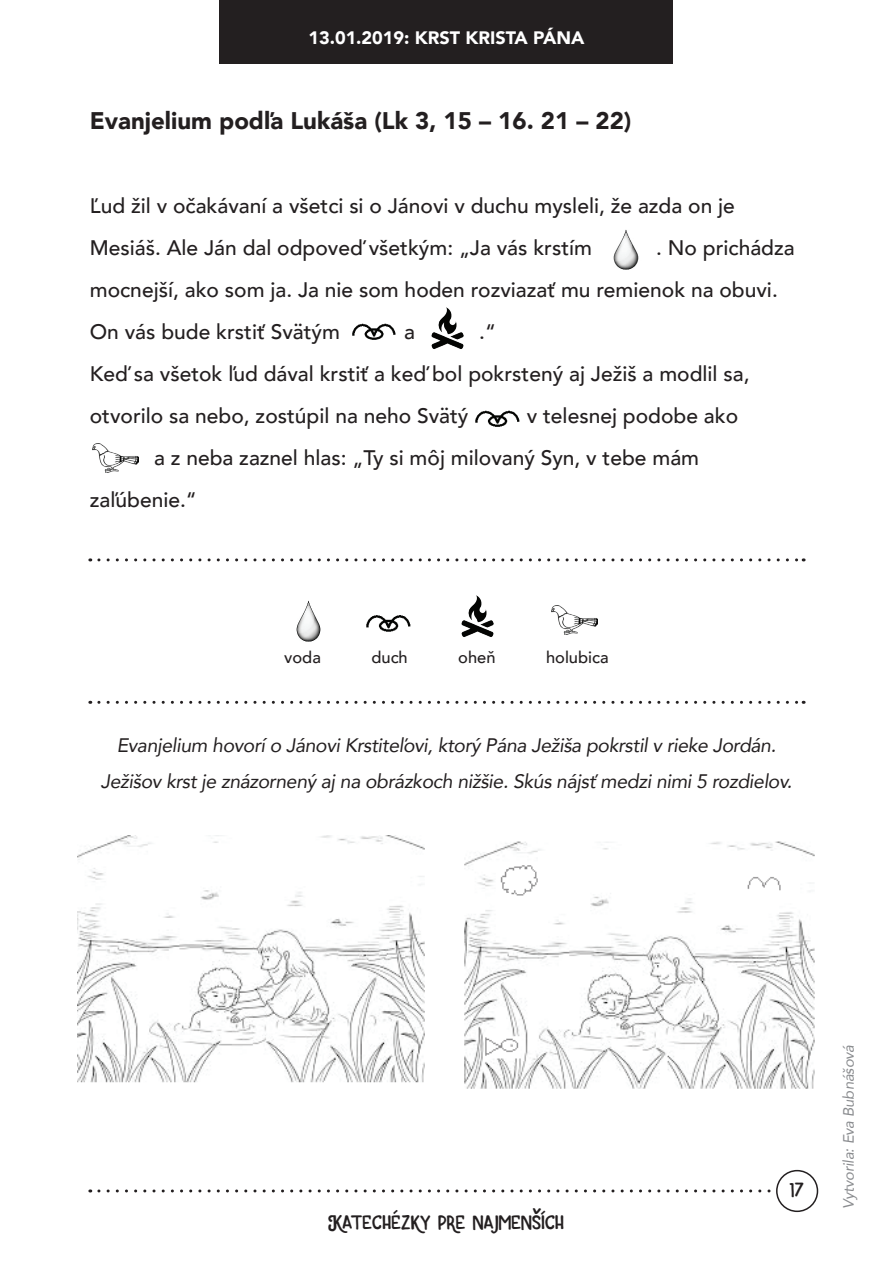
<style>
.page{position:relative;width:893px;height:1263px;background:#fff}
.page>*{position:absolute;margin:0;border:0;box-sizing:border-box;transform-origin:0 0}
.t1{font:900 24px "Avenir";color:#231f20}
.t2{font:24px "Roxers Typeface";color:#231f20}
.t3{font:500 21px/42px "Avenir";color:#231f20}
.t4{font:italic 19.5px/36px "Avenir";letter-spacing:-.02em;color:#231f20;text-align:center}
.t5{font:900 18px "Avenir";color:#fff}
.t6{font:500 16.5px "Avenir";color:#231f20}
.t7{font:italic 15px "Avenir";letter-spacing:-.01em;color:#8a8c8f}
</style>
<div class="page">
<svg style="left:99px;top:1189px;width:672px;height:3px"></svg>
<div style="left:776px;top:1170px;width:42px;height:42px;border:2px solid #231f20;border-radius:50%"></div>
<div style="left:220px;top:0;width:453px;height:63px;background:#231f20"></div>
<img style="left:461px;top:595px;width:33px;height:42px">
<img style="left:431px;top:307px;width:33px;height:42px">
<img style="left:552px;top:606px;width:46px;height:29px">
<img style="left:93px;top:444px;width:46px;height:29px">
<img style="left:296px;top:601px;width:25px;height:40px">
<img style="left:613px;top:230px;width:26px;height:40px">
<img style="left:366px;top:615px;width:45px;height:17px">
<img style="left:352px;top:323px;width:44px;height:17px">
<img style="left:475px;top:410px;width:45px;height:17px">
<svg style="left:99px;top:558px;width:705px;height:3px"></svg>
<svg style="left:99px;top:701px;width:705px;height:3px"></svg>
<img style="left:78px;top:835px;width:737px;height:254px">
<p class="t5" style="left:308px;top:22px;width:278px">13.01.2019: KRST KRISTA PÁNA</p>
<p class="t1" style="left:90px;top:100px;width:543px">Evanjelium podľa Lukáša (Lk 3, 15 – 16. 21 – 22)</p>
<p class="t3" style="left:90px;top:184px;width:647px">Ľud žil v očakávaní a všetci si o Jánovi v duchu mysleli, že azda on je<br>Mesiáš. Ale Ján dal odpoveď všetkým: „Ja vás krstím</p>
<p class="t3" style="left:90px;top:226px;width:706px;text-indent:566px">. No prichádza mocnejší, ako som ja. Ja nie som hoden rozviazať mu remienok na obuvi.<br>On vás bude krstiť Svätým</p>
<p class="t3" style="left:90px;top:310px;width:661px;text-indent:389px">.“<br>Keď sa všetok ľud dával krstiť a keď bol pokrstený aj Ježiš a modlil sa, otvorilo sa nebo, zostúpil na neho Svätý</p>
<p class="t3" style="left:404px;top:310px;width:12px">a</p>
<p class="t3" style="left:527px;top:394px;width:213px">v telesnej podobe ako</p>
<p class="t3" style="left:154px;top:436px;width:547px">a z neba zaznel hlas: „Ty si môj milovaný Syn, v tebe mám</p>
<p class="t3" style="left:90px;top:478px;width:108px">zaľúbenie.“</p>
<p class="t6" style="left:284px;top:643px;width:38px">voda</p>
<p class="t6" style="left:371px;top:643px;width:38px">duch</p>
<p class="t6" style="left:458px;top:643px;width:39px">oheň</p>
<p class="t6" style="left:546px;top:643px;width:64px">holubica</p>
<p class="t4" style="left:101px;top:727px;width:693px">Evanjelium hovorí o Jánovi Krstiteľovi, ktorý Pána Ježiša pokrstil v rieke Jordán.<br>Ježišov krst je znázornený aj na obrázkoch nižšie. Skús nájsť medzi nimi 5 rozdielov.</p>
<p class="t2" style="left:328px;top:1207px;width:238px">Katechézky pre najmenších</p>
<p class="t2" style="left:790px;top:1176px;width:16px">17</p>
<p class="t7" style="left:840px;top:1209px;width:166px;rotate:-90deg">Vytvorila: Eva Bubnášová</p>
</div>
